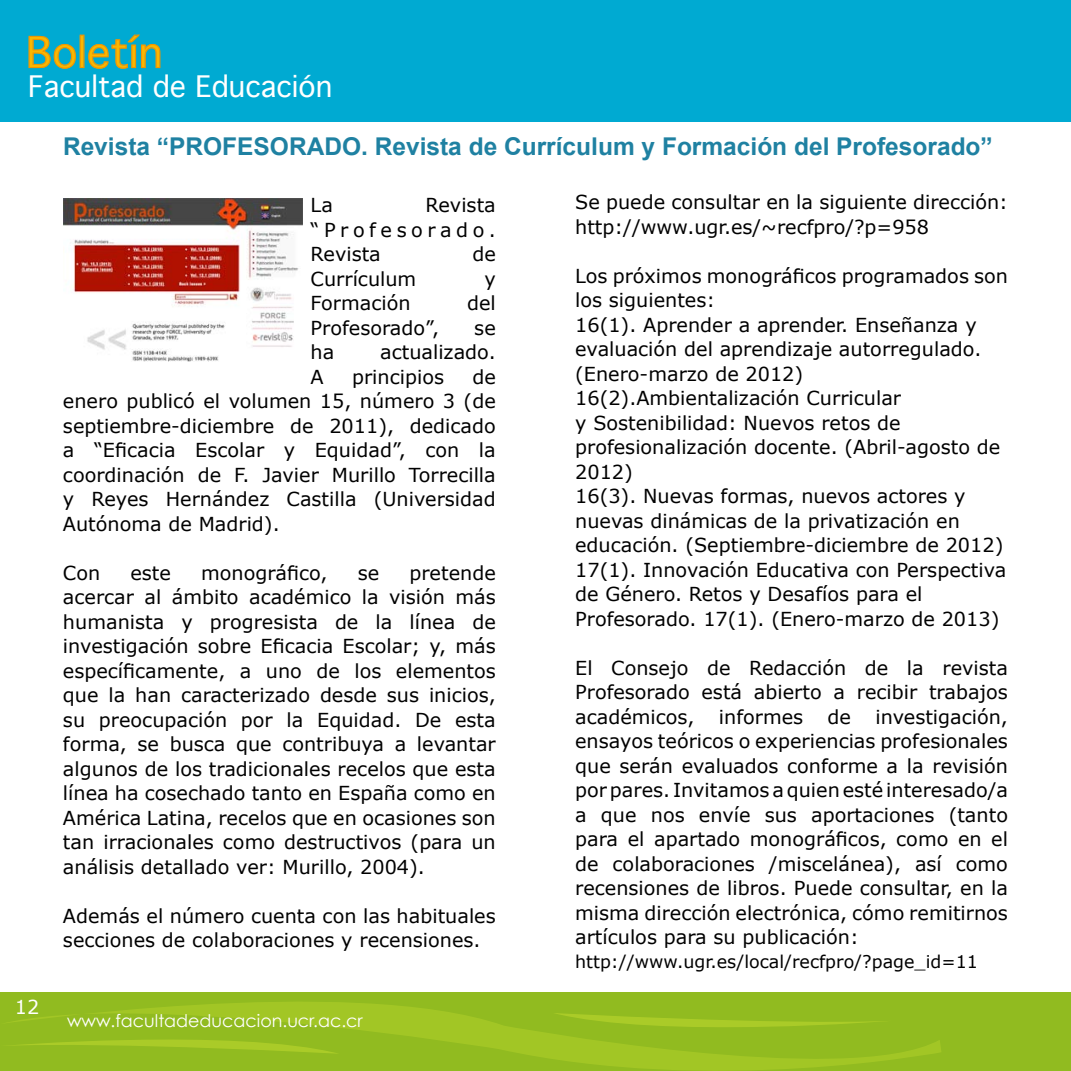
<style>
.page{position:relative;width:1071px;height:1071px;background:#fff}
.page>*{position:absolute;margin:0;border:0;box-sizing:border-box;transform-origin:0 0}
.t1{font:41.12px "Geneva";color:#fab700}
.t2{font:28.35px "Geneva";color:#fff}
.t3{font:700 24.5px "Arial";color:#1f81a2}
.t4{font:19.25px/24.5px "Verdana";color:#000;text-align:justify}
.t5{font:19.25px "Verdana";color:#fff}
.t6{font:17.5px "Verdana";color:#000}
.t7{font:17.5px "Century Gothic";color:#fff}
</style>
<div class="page">
<div style="left:0;top:0;width:1071px;height:121px;background:#00aad2"></div>
<div style="left:0;top:993px;width:1071px;height:78px;background:#91bb20"></div>
<svg style="left:8px;top:1002px;width:933px;height:69px"></svg>
<svg style="left:8px;top:1040px;width:332px;height:14px"></svg>
<svg style="left:553px;top:1013px;width:339px;height:14px"></svg>
<svg style="left:28px;top:35px;width:48px;height:34px"></svg>
<div style="left:80px;top:35px;width:5px;height:33px;border:1px solid #f29400"></div>
<svg style="left:88px;top:34px;width:73px;height:35px"></svg>
<img style="left:63px;top:199px;width:240px;height:163px">
<h1 class="t1" style="left:26px;top:27px;width:138px">Boletín</h1>
<h2 class="t2" style="left:28px;top:69px;width:306px">Facultad de Educación</h2>
<p class="t3" style="left:63px;top:132px;width:931px">Revista “PROFESORADO. Revista de Currículum y Formación del Profesorado”</p>
<p class="t5" style="left:15px;top:995px;width:26px">12</p>
<p class="t4" style="left:311px;top:192px;width:187px;text-indent:115px">Revista “Profesorado.<br>Revista</p>
<p class="t4" style="left:311px;top:192px;width:24px">La</p>
<p class="t4" style="left:472px;top:241px;width:25px">de</p>
<p class="t4" style="left:311px;top:266px;width:107px">Currículum</p>
<p class="t4" style="left:484px;top:266px;width:13px">y</p>
<p class="t4" style="left:311px;top:290px;width:101px">Formación</p>
<p class="t4" style="left:467px;top:290px;width:30px">del</p>
<p class="t4" style="left:311px;top:315px;width:130px">Profesorado”,</p>
<p class="t4" style="left:474px;top:315px;width:23px">se</p>
<p class="t4" style="left:311px;top:339px;width:25px">ha</p>
<p class="t4" style="left:380px;top:339px;width:117px">actualizado.</p>
<p class="t4" style="left:311px;top:364px;width:15px">A</p>
<p class="t4" style="left:352px;top:364px;width:93px">principios</p>
<p class="t4" style="left:63px;top:364px;width:434px;text-indent:409px">de enero publicó el volumen 15, número 3 (de septiembre-diciembre de 2011), dedicado a “Eficacia Escolar y Equidad”, con la coordinación de F. Javier Murillo Torrecilla y Reyes Hernández Castilla (Universidad Autónoma de Madrid).</p>
<p class="t4" style="left:63px;top:560px;width:39px">Con</p>
<p class="t4" style="left:130px;top:560px;width:42px">este</p>
<p class="t4" style="left:201px;top:560px;width:128px">monográfico,</p>
<p class="t4" style="left:358px;top:560px;width:23px">se</p>
<p class="t4" style="left:63px;top:560px;width:434px;text-indent:346px">pretende acercar al ámbito académico la visión más humanista y progresista de la línea de investigación sobre Eficacia Escolar; y, más específicamente, a uno de los elementos que la han caracterizado desde sus inicios, su preocupación por la Equidad. De esta forma, se busca que contribuya a levantar algunos de los tradicionales recelos que esta línea ha cosechado tanto en España como en América Latina, recelos que en ocasiones son tan irracionales como destructivos (para un análisis detallado ver: Murillo, 2004).</p>
<p class="t4" style="left:63px;top:903px;width:434px">Además el número cuenta con las habituales secciones de colaboraciones y recensiones.</p>
<p class="t7" style="left:67px;top:1010px;width:297px">www.facultadeducacion.ucr.ac.cr</p>
<p class="t4" style="left:575px;top:189px;width:434px">Se puede consultar en la siguiente dirección: http://www.ugr.es/~recfpro/?p=958</p>
<p class="t4" style="left:575px;top:263px;width:434px;text-align:left">Los próximos monográficos programados son los siguientes:<br>16(1). Aprender a aprender. Enseñanza y evaluación del aprendizaje autorregulado. (Enero-marzo de 2012)<br>16(2).Ambientalización Curricular<br>y Sostenibilidad: Nuevos retos de profesionalización docente. (Abril-agosto de 2012)<br>16(3). Nuevas formas, nuevos actores y nuevas dinámicas de la privatización en educación. (Septiembre-diciembre de 2012)<br>17(1). Innovación Educativa con Perspectiva de Género. Retos y Desafíos para el Profesorado. 17(1). (Enero-marzo de 2013)</p>
<p class="t4" style="left:575px;top:655px;width:434px">El Consejo de Redacción de la revista Profesorado está abierto a recibir trabajos académicos,</p>
<p class="t4" style="left:575px;top:704px;width:434px;text-indent:300px">investigación, ensayos teóricos o experiencias profesionales que serán evaluados conforme a la revisión por pares. Invitamos a quien esté interesado/a a que nos envíe sus aportaciones (tanto para el apartado monográficos, como en el de colaboraciones /miscelánea), así como recensiones de libros. Puede consultar, en la misma dirección electrónica, cómo remitirnos artículos para su publicación:</p>
<p class="t6" style="left:575px;top:951px;width:404px">http://www.ugr.es/local/recfpro/?page_id=11</p>
<p class="t4" style="left:719px;top:704px;width:86px">informes</p>
<p class="t4" style="left:828px;top:704px;width:25px">de</p>
</div>
